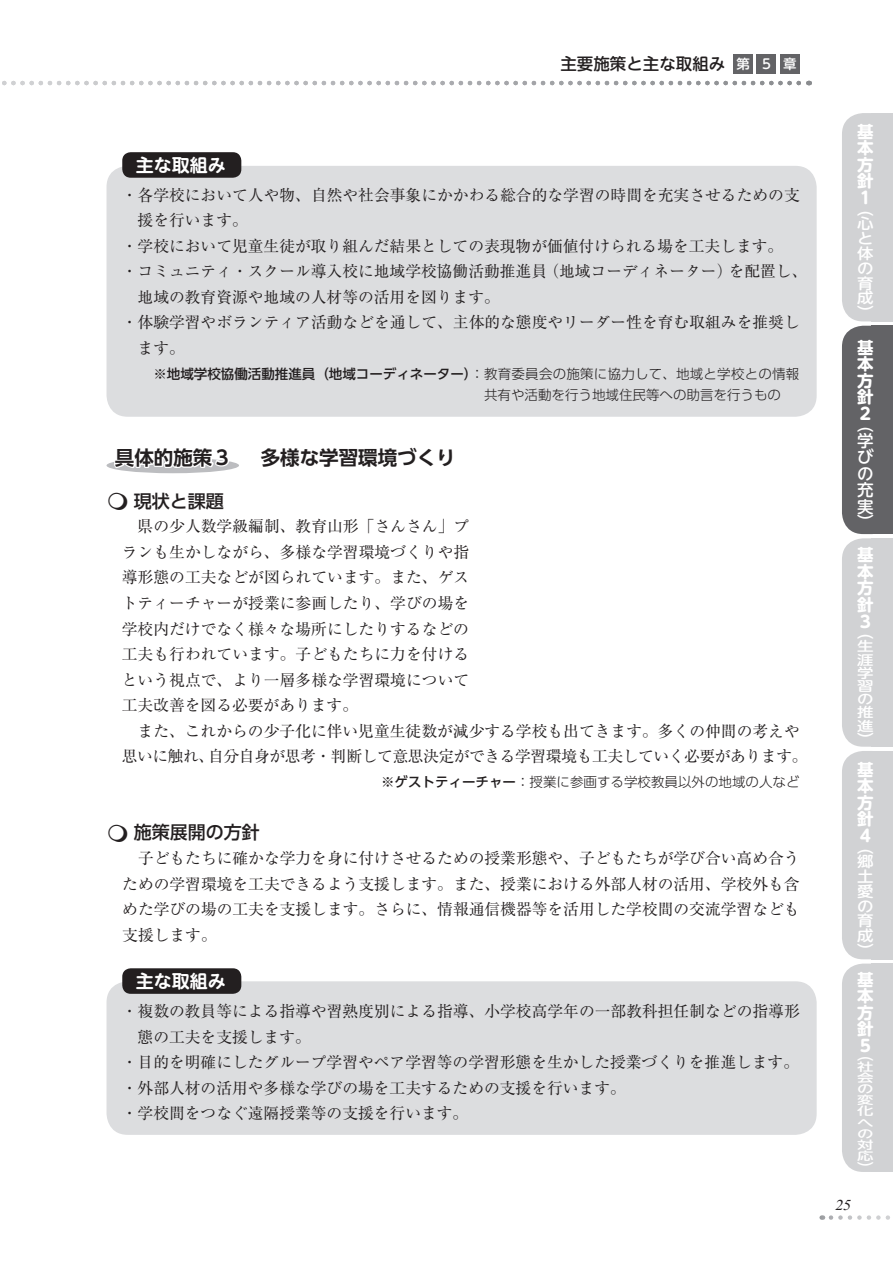
<style>
.page{position:relative;width:893px;height:1263px;background:#fff}
.page>*{position:absolute;margin:0;border:0;box-sizing:border-box;transform-origin:0 0}
.t1{font:700 19.5px "UD Shin Go Pro De";color:#231f20}
.t2{font:500 18px "UD Shin Go Pro";color:#231f20}
.t3{font:700 18px "UD Shin M Go Pro De";color:#fff}
.t4{font:700 16.5px/16.6px "UD Shin M Go Pro";color:#fff;text-align:justify}
.t5{font:500 16.5px "UD Shin M Go Pro";color:#231f20}
.t6{font:500 16.5px/16.4px "UD Shin M Go Pro";color:#fff;text-align:justify}
.t7{font:15.75px/25.5px "Ryumin Pr 5";color:#231f20}
.t8{font:italic 15px "Times New Roman";color:#231f20}
.t9{font:500 14.85px/14.9px "UD Shin M Go Pro";color:#fff;text-align:justify;scale:1.11 1}
.t10{font:300 13.5px/21px "UD Shin Go Pro";color:#231f20}
.t11{font:500 13.2px/13.2px "UD Shin M Go Pro";color:#fff;text-align:justify;scale:1.25 1}
.t12{font:500 11.25px/11.2px "UD Shin M Go Pro";color:#fff;text-align:justify;scale:1.47 1}
.s1{font-size:13.5px;color:#fff}
.s2{font-family:"Ryumin Pr 5";font-weight:400;font-size:15.75px}
.s3{font-weight:500}
</style>
<div class="page">
<div style="left:107px;top:981px;width:710px;height:154px;background:#dcdddf;border-radius:21px"></div>
<div style="left:107px;top:166px;width:710px;height:251px;background:#dcdddf;border-radius:21px"></div>
<div style="left:122px;top:152px;width:119px;height:26px;background:#231f20;border-radius:9px"></div>
<div style="left:107px;top:458px;width:132px;height:15px;background:#bcbdc0;border-radius:50%"></div>
<svg style="left:111px;top:458px;width:120px;height:13px"></svg>
<div style="left:122px;top:968px;width:119px;height:26px;background:#231f20;border-radius:9px"></div>
<div style="left:733px;top:54px;width:20px;height:19px;background:#636366"></div>
<div style="left:757px;top:54px;width:19px;height:19px;background:#636366"></div>
<div style="left:780px;top:54px;width:19px;height:19px;background:#636366"></div>
<div style="left:872px;top:113px;width:21px;height:208px;background:#d1d2d4"></div>
<div style="left:842px;top:113px;width:51px;height:208px;background:#d1d2d4;border-radius:21px"></div>
<div style="left:872px;top:326px;width:21px;height:208px;background:#636366"></div>
<div style="left:842px;top:326px;width:51px;height:208px;background:#636366;border-radius:21px"></div>
<div style="left:872px;top:538px;width:21px;height:209px;background:#d1d2d4"></div>
<div style="left:842px;top:538px;width:51px;height:209px;background:#d1d2d4;border-radius:21px"></div>
<div style="left:872px;top:751px;width:21px;height:208px;background:#d1d2d4"></div>
<div style="left:842px;top:751px;width:51px;height:208px;background:#d1d2d4;border-radius:21px"></div>
<div style="left:872px;top:963px;width:21px;height:209px;background:#d1d2d4"></div>
<div style="left:842px;top:963px;width:51px;height:209px;background:#d1d2d4;border-radius:21px"></div>
<svg style="left:2px;top:81px;width:807px;height:4px"></svg>
<svg style="left:831px;top:1215px;width:59px;height:5px"></svg>
<p class="t5" style="left:560px;top:50px;width:238px">主要施策と主な取組み <span class="s1">第 ５ 章</span></p>
<p class="t3" style="left:136px;top:150px;width:92px">主な取組み</p>
<p class="t7" style="left:122px;top:181px;width:679px">・各学校において人や物、自然や社会事象にかかわる総合的な学習の時間を充実させるための支</p>
<p class="t7" style="left:138px;top:207px;width:112px">援を行います。</p>
<p class="t7" style="left:122px;top:232px;width:663px">・学校において児童生徒が取り組んだ結果としての表現物が価値付けられる場を工夫します。</p>
<p class="t7" style="left:122px;top:258px;width:687px">・コミュニティ・スクール導入校に地域学校協働活動推進員（地域コーディネーター）を配置し、</p>
<p class="t7" style="left:138px;top:283px;width:364px">地域の教育資源や地域の人材等の活用を図ります。</p>
<p class="t7" style="left:122px;top:309px;width:679px">・体験学習やボランティア活動などを通して、主体的な態度やリーダー性を育む取組みを推奨し</p>
<p class="t7" style="left:138px;top:334px;width:49px">ます。</p>
<p class="t10" style="left:484px;top:362px;width:317px;text-indent:-362px"><span class="s2">　　</span>※<span class="s3">地域学校協働活動推進員（地域コーディネーター）</span>：教育委員会の施策に協力して、地域と学校との情報共有や活動を行う地域住民等への助言を行うもの</p>
<p class="t1" style="left:115px;top:441px;width:118px">具体的施策３</p>
<p class="t1" style="left:261px;top:441px;width:196px">多様な学習環境づくり</p>
<p class="t2" style="left:134px;top:486px;width:91px">現状と課題</p>
<p class="t7" style="left:122px;top:513px;width:687px">　県の少人数学級編制、教育山形「さんさん」プ<br>ランも生かしながら、多様な学習環境づくりや指<br>導形態の工夫などが図られています。また、ゲス<br>トティーチャーが授業に参画したり、学びの場を<br>学校内だけでなく様々な場所にしたりするなどの<br>工夫も行われています。子どもたちに力を付ける<br>という視点で、より一層多様な学習環境について<br>工夫改善を図る必要があります。<br>　また、これからの少子化に伴い児童生徒数が減少する学校も出てきます。多くの仲間の考えや思いに触れ、自分自身が思考・判断して意思決定ができる学習環境も工夫していく必要があります。</p>
<p class="t10" style="left:381px;top:770px;width:420px">※<span class="s3">ゲストティーチャー</span>：授業に参画する学校教員以外の地域の人など</p>
<p class="t2" style="left:134px;top:818px;width:127px">施策展開の方針</p>
<p class="t7" style="left:122px;top:844px;width:679px;text-align:justify">　子どもたちに確かな学力を身に付けさせるための授業形態や、子どもたちが学び合い高め合うための学習環境を工夫できるよう支援します。また、授業における外部人材の活用、学校外も含めた学びの場の工夫を支援します。さらに、情報通信機器等を活用した学校間の交流学習なども支援します。</p>
<p class="t3" style="left:136px;top:966px;width:92px">主な取組み</p>
<p class="t7" style="left:122px;top:997px;width:679px">・複数の教員等による指導や習熟度別による指導、小学校高学年の一部教科担任制などの指導形</p>
<p class="t7" style="left:138px;top:1023px;width:175px">態の工夫を支援します。</p>
<p class="t7" style="left:122px;top:1048px;width:679px">・目的を明確にしたグループ学習やペア学習等の学習形態を生かした授業づくりを推進します。</p>
<p class="t7" style="left:122px;top:1074px;width:505px">・外部人材の活用や多様な学びの場を工夫するための支援を行います。</p>
<p class="t7" style="left:122px;top:1099px;width:348px">・学校間をつなぐ遠隔授業等の支援を行います。</p>
<p class="t4" style="left:857px;top:122px;width:18px">基本方針１</p>
<p class="t6" style="left:857px;top:199px;width:18px">（</p>
<p class="t9" style="left:857px;top:215px;width:16px">心と体の育成</p>
<p class="t6" style="left:857px;top:304px;width:18px">）</p>
<p class="t4" style="left:857px;top:338px;width:18px">基本方針２</p>
<p class="t6" style="left:857px;top:415px;width:18px">（学びの充実）</p>
<p class="t4" style="left:857px;top:546px;width:18px">基本方針３</p>
<p class="t6" style="left:857px;top:623px;width:18px">（</p>
<p class="t11" style="left:857px;top:639px;width:14px">生涯学習の推進</p>
<p class="t6" style="left:857px;top:731px;width:18px">）</p>
<p class="t4" style="left:857px;top:760px;width:18px">基本方針４</p>
<p class="t6" style="left:857px;top:837px;width:18px">（</p>
<p class="t9" style="left:857px;top:853px;width:16px">郷土愛の育成</p>
<p class="t6" style="left:857px;top:942px;width:18px">）</p>
<p class="t4" style="left:857px;top:970px;width:18px">基本方針５</p>
<p class="t9" style="left:857px;top:1046px;width:16px">（</p>
<p class="t12" style="left:857px;top:1060px;width:12px">社会の変化への対応</p>
<p class="t9" style="left:857px;top:1160px;width:16px">）</p>
<p class="t8" style="left:835px;top:1195px;width:20px">25</p>
</div>
